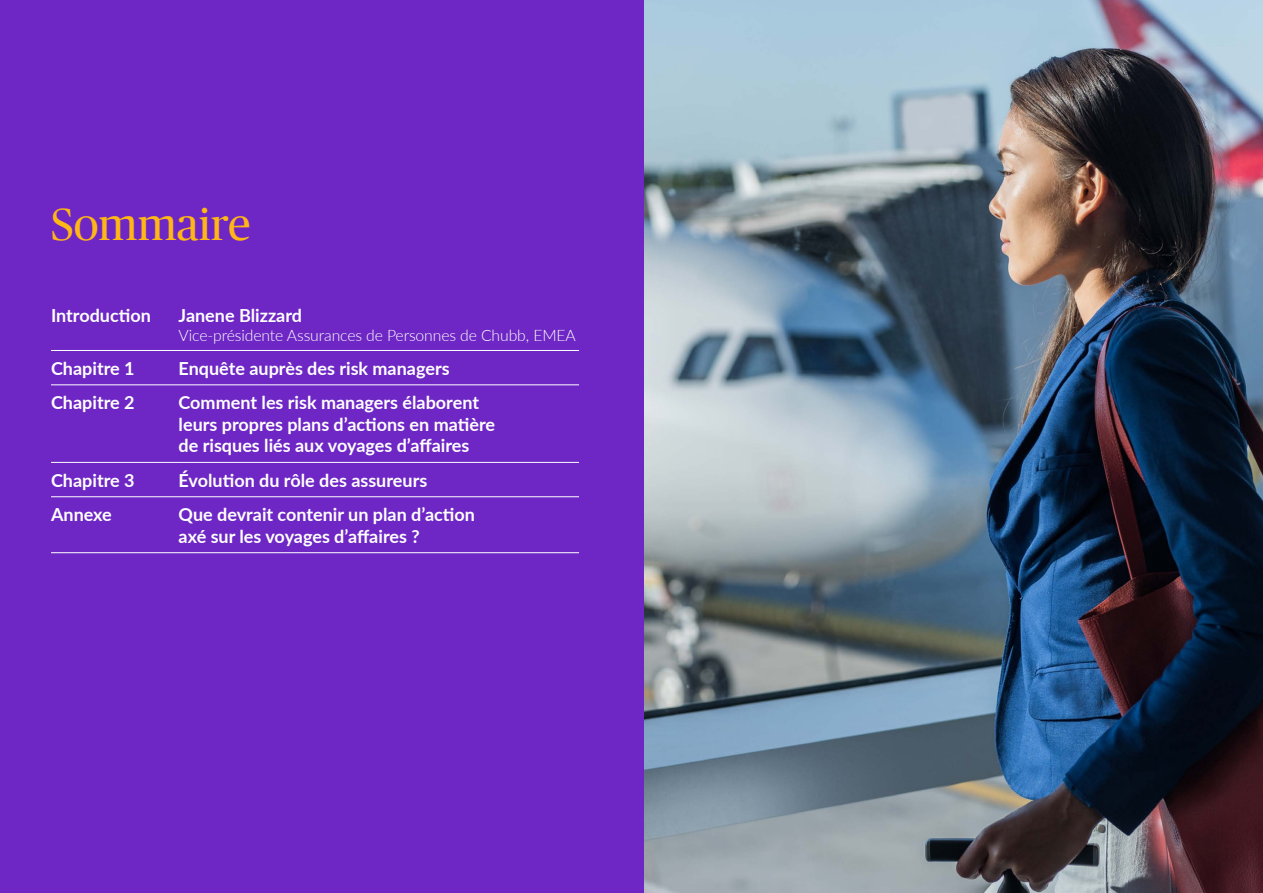
<style>
.page{position:relative;width:1263px;height:893px;background:#6e27c5}
.page>*{position:absolute;margin:0;border:0;box-sizing:border-box;transform-origin:0 0}
.t1{font:45px "Chubb Publico Office";color:#ffb617}
.t2{font:700 18px/21.6px "Lato";color:#fff}
.t3{font:300 15.75px "Lato";letter-spacing:-.005em;color:#fff}
</style>
<div class="page">
<hr style="left:51px;top:552px;width:528px;height:1px;background:#fff">
<hr style="left:51px;top:496px;width:528px;height:1px;background:#fff">
<hr style="left:51px;top:462px;width:528px;height:1px;background:#fff">
<hr style="left:51px;top:384px;width:528px;height:1px;background:#fff">
<hr style="left:51px;top:350px;width:528px;height:1px;background:#fff">
<img style="left:644px;top:0;width:619px;height:893px">
<h1 class="t1" style="left:51px;top:193px;width:201px">Sommaire</h1>
<p class="t2" style="left:51px;top:303px;width:101px">Introduction</p>
<p class="t2" style="left:179px;top:303px;width:125px">Janene Blizzard</p>
<p class="t3" style="left:179px;top:324px;width:399px">Vice-présidente Assurances de Personnes de Chubb, EMEA</p>
<p class="t2" style="left:51px;top:357px;width:85px">Chapitre 1</p>
<p class="t2" style="left:179px;top:357px;width:273px">Enquête auprès des risk managers</p>
<p class="t2" style="left:51px;top:391px;width:85px">Chapitre 2</p>
<p class="t2" style="left:179px;top:391px;width:318px">Comment les risk managers élaborent leurs propres plans d’actions en matière de risques liés aux voyages d’affaires</p>
<p class="t2" style="left:51px;top:469px;width:85px">Chapitre 3</p>
<p class="t2" style="left:179px;top:469px;width:250px">Évolution du rôle des assureurs</p>
<p class="t2" style="left:51px;top:503px;width:62px">Annexe</p>
<p class="t2" style="left:179px;top:503px;width:298px">Que devrait contenir un plan d’action axé sur les voyages d’affaires ?</p>
</div>
